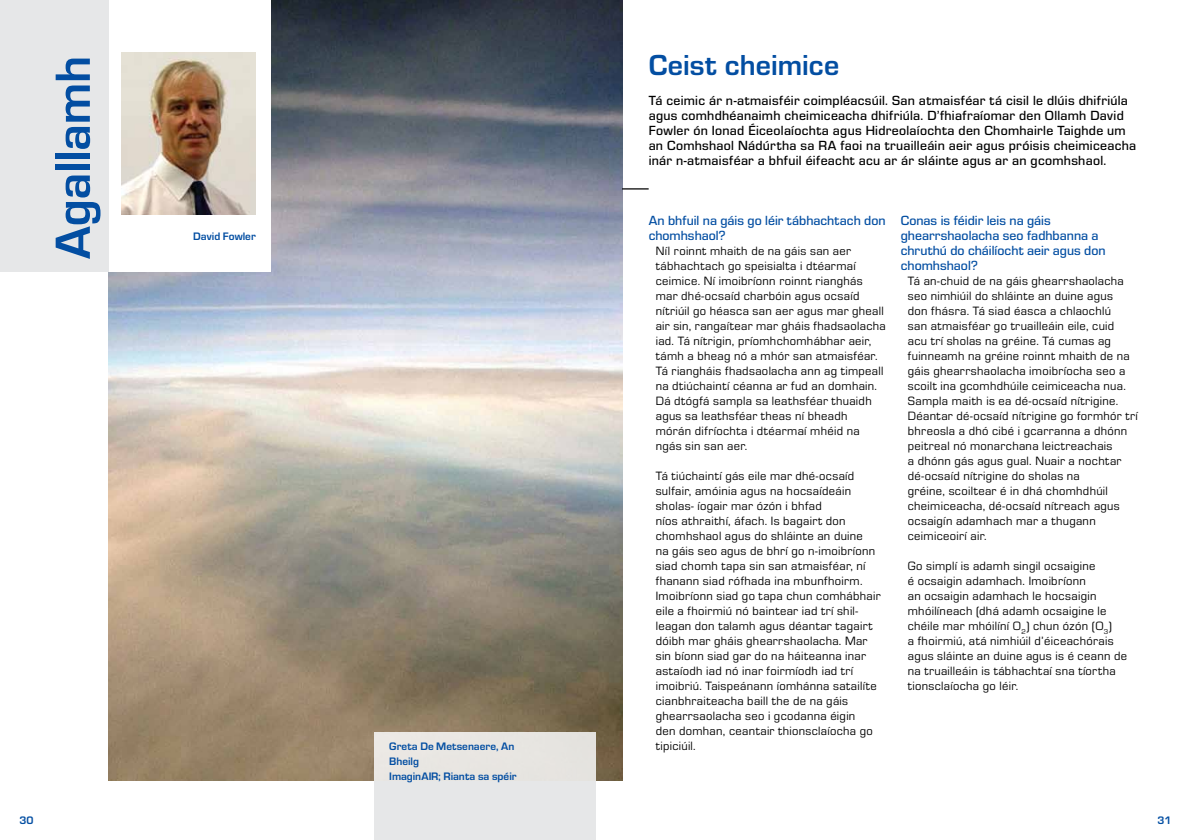
<style>
.page{position:relative;width:1191px;height:840px;background:#fff}
.page>*{position:absolute;margin:0;border:0;box-sizing:border-box;transform-origin:0 0}
.t1{font:700 51.25px "Eurostile OT";letter-spacing:-.005em;color:#034ea2}
.t2{font:700 30px "Eurostile OT";letter-spacing:.005em;color:#034ea2}
.t3{font:500 13.75px/15px "Eurostile OT";letter-spacing:.02em;color:#000}
.t4{font:500 13.75px/15px "Eurostile OT";color:#034ea2}
.t5{font:12.5px/15px "Eurostile OT";letter-spacing:.025em;color:#000}
.t6{font:700 11.25px/15px "Eurostile OT";color:#034ea2}
</style>
<div class="page">
<img style="left:108px;top:0;width:514px;height:780px">
<div style="left:0;top:0;width:271px;height:272px;background:#fff"></div>
<img style="left:122px;top:52px;width:134px;height:162px">
<div style="left:374px;top:732px;width:221px;height:108px;background:#e6e7e8"></div>
<div style="left:0;top:0;width:108px;height:272px;background:#e6e7e8"></div>
<svg style="left:622px;top:188px;width:26px;height:1px"></svg>
<h1 class="t1" style="left:45px;top:259px;width:205px;rotate:-90deg">Agallamh</h1>
<p class="t6" style="left:193px;top:229px;width:64px">David Fowler</p>
<p class="t6" style="left:389px;top:739px;width:129px">Greta De Metsenaere, An<br>Bheilg<br>ImaginAIR; Rianta sa spéir</p>
<h2 class="t2" style="left:648px;top:48px;width:192px">Ceist cheimice</h2>
<p class="t3" style="left:648px;top:93px;width:489px">Tá ceimic ár n-atmaisféir coimpléacsúil. San atmaisféar tá cisil le dlúis dhifriúla agus comhdhéanaimh cheimiceacha dhifriúla. D’fhiafraíomar den Ollamh David Fowler ón Ionad Éiceolaíochta agus Hidreolaíochta den Chomhairle Taighde um an Comhshaol Nádúrtha sa RA faoi na truailleáin aeir agus próisis cheimiceacha inár n-atmaisféar a bhfuil éifeacht acu ar ár sláinte agus ar an gcomhshaol.</p>
<p class="t4" style="left:648px;top:213px;width:238px">An bhfuil na gáis go léir tábhachtach don chomhshaol?</p>
<p class="t5" style="left:656px;top:244px;width:231px">Níl roinnt mhaith de na gáis san aer tábhachtach go speisialta i dtéarmaí ceimice. Ní imoibríonn roinnt rianghás mar dhé-ocsaíd charbóin agus ocsaíd nítriúil go héasca san aer agus mar gheall air sin, rangaítear mar gháis fhadsaolacha iad. Tá nítrigin, príomhchomhábhar aeir, támh a bheag nó a mhór san atmaisféar.<br>Tá riangháis fhadsaolacha ann ag timpeall na dtiúchaintí céanna ar fud an domhain.<br>Dá dtógfá sampla sa leathsféar thuaidh agus sa leathsféar theas ní bheadh mórán difríochta i dtéarmaí mhéid na ngás sin san aer.</p>
<p class="t5" style="left:656px;top:469px;width:226px">Tá tiúchaintí gás eile mar dhé-ocsaíd sulfair, amóinia agus na hocsaídeáin sholas- íogair mar ózón i bhfad<br>níos athraithí, áfach. Is bagairt don chomhshaol agus do shláinte an duine<br>na gáis seo agus de bhrí go n-imoibríonn siad chomh tapa sin san atmaisféar, ní fhanann siad rófhada ina mbunfhoirm.<br>Imoibríonn siad go tapa chun comhábhair eile a fhoirmiú nó baintear iad trí shil&shy;leagan don talamh agus déantar tagairt dóibh mar gháis ghearrshaolacha. Mar sin bíonn siad gar do na háiteanna inar astaíodh iad nó inar foirmíodh iad trí imoibriú. Taispeánann íomhánna satailíte cianbhraiteacha baill the de na gáis ghearrsaolacha seo i gcodanna éigin<br>den domhan, ceantair thionsclaíocha go tipiciúil.</p>
<p class="t4" style="left:900px;top:213px;width:206px">Conas is féidir leis na gáis ghearrshaolacha seo fadhbanna a chruthú do cháilíocht aeir agus don chomhshaol?</p>
<p class="t5" style="left:908px;top:274px;width:231px">Tá an-chuid de na gáis ghearrshaolacha seo nimhiúil do shláinte an duine agus<br>don fhásra. Tá siad éasca a chlaochlú<br>san atmaisféar go truailleáin eile, cuid<br>acu trí sholas na gréine. Tá cumas ag fuinneamh na gréine roinnt mhaith de na gáis ghearrshaolacha imoibríocha seo a scoilt ina gcomhdhúile ceimiceacha nua.<br>Sampla maith is ea dé-ocsaíd nítrigine.<br>Déantar dé-ocsaíd nítrigine go formhór trí bhreosla a dhó cibé i gcarranna a dhónn peitreal nó monarchana leictreachais<br>a dhónn gás agus gual. Nuair a nochtar dé-ocsaíd nítrigine do sholas na<br>gréine, scoiltear é in dhá chomhdhúil cheimiceacha, dé-ocsaíd nítreach agus ocsaigín adamhach mar a thugann ceimiceoirí air.</p>
<p class="t5" style="left:908px;top:559px;width:221px">Go simplí is adamh singil ocsaigine<br>é ocsaigin adamhach. Imoibríonn<br>an ocsaigin adamhach le hocsaigin mhóilíneach (dhá adamh ocsaigine le chéile mar mhóilíní O<sub>2</sub>) chun ózón (O<sub>3</sub>)<br>a fhoirmiú, atá nimhiúil d’éiceachórais agus sláinte an duine agus is é ceann de na truailleáin is tábhachtaí sna tíortha tionsclaíocha go léir.</p>
<p class="t6" style="left:19px;top:812px;width:16px">30</p>
<p class="t6" style="left:1157px;top:812px;width:16px">31</p>
</div>
